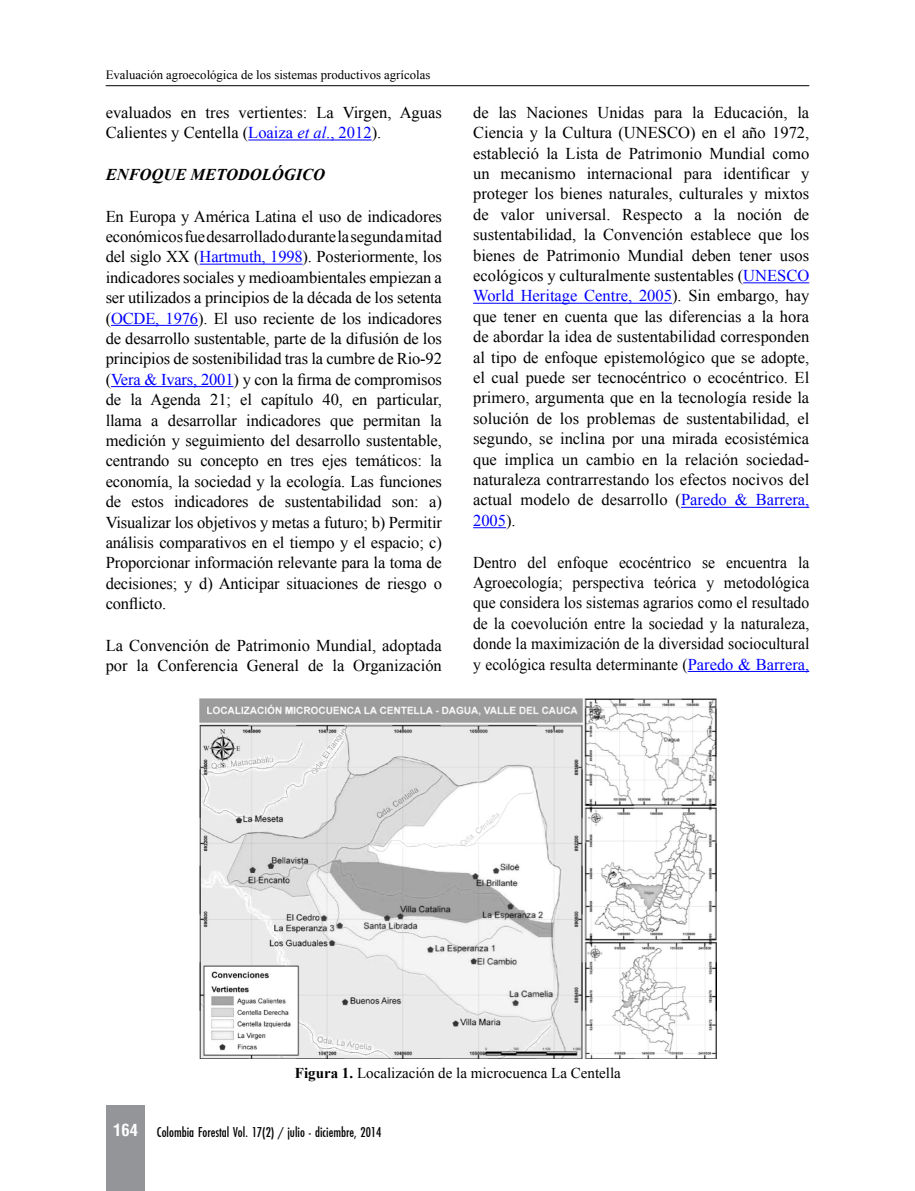
<style>
.page{position:relative;width:915px;height:1191px;background:#fff}
.page>*{position:absolute;margin:0;border:0;box-sizing:border-box;transform-origin:0 0}
.t1{font:16.5px/20.4px "Times New Roman";color:#000}
.t2{font:16.5px/20.4px "Times New Roman";color:#000;text-align:justify;scale:.95 1}
.t3{font:italic 700 16.5px "Times New Roman";color:#000}
.t4{font:15px "Times New Roman";color:#000}
.t5{font:13.5px "Futurist Condensed";color:#000}
.t6{font:12.75px "Times New Roman";color:#000}
.s1{color:#00f}
.s2{font-style:italic;color:#00f}
.s3{font-weight:700}
.s4{font-family:"Helvetica";font-weight:700;font-stretch:condensed;font-size:16.5px;color:#fff}
</style>
<div class="page">
<hr style="left:106px;top:85px;width:703px;height:1px;background:#000">
<div style="left:106px;top:1106px;width:39px;height:85px;background:#939598"></div>
<hr style="left:248px;top:140px;width:123px;height:1px;background:#00f">
<hr style="left:199px;top:264px;width:103px;height:1px;background:#00f">
<hr style="left:111px;top:325px;width:87px;height:1px;background:#00f">
<hr style="left:111px;top:386px;width:122px;height:1px;background:#00f">
<hr style="left:743px;top:282px;width:66px;height:1px;background:#00f">
<hr style="left:473px;top:303px;width:198px;height:1px;background:#00f">
<hr style="left:680px;top:507px;width:129px;height:1px;background:#00f">
<hr style="left:473px;top:527px;width:33px;height:1px;background:#00f">
<hr style="left:687px;top:671px;width:122px;height:1px;background:#00f">
<img style="left:199px;top:698px;width:517px;height:360px">
<p class="t6" style="left:106px;top:66px;width:326px">Evaluación agroecológica de los sistemas productivos agrícolas</p>
<p class="t1" style="left:106px;top:102px;width:337px">evaluados en tres vertientes: La Virgen, Aguas<br>Calientes y Centella (<span class="s1">Loaiza</span> <span class="s2">et al</span><span class="s1">., 2012</span>).</p>
<p class="t3" style="left:106px;top:163px;width:221px">ENFOQUE METODOLÓGICO</p>
<p class="t1" style="left:106px;top:205px;width:337px;text-align:justify">En Europa y América Latina el uso de indicadores económicos fue desarrollado durante la segunda mitad del siglo XX (<span class="s1">Hartmuth, 1998</span>). Posteriormente, los indicadores sociales y medioambientales empiezan a ser utilizados a principios de la década de los setenta (<span class="s1">OCDE, 1976</span>). El uso reciente de los indicadores de desarrollo sustentable, parte de la difusión de los principios de sostenibilidad tras la cumbre de Rio-92 (<span class="s1">Vera &amp; Ivars, 2001</span>) y con la firma de compromisos de la Agenda 21; el capítulo 40, en particular, llama a desarrollar indicadores que permitan la medición y seguimiento del desarrollo sustentable, centrando su concepto en tres ejes temáticos: la economía, la sociedad y la ecología. Las funciones de estos indicadores de sustentabilidad son: a)<br>Visualizar los objetivos y metas a futuro; b) Permitir análisis comparativos en el tiempo y el espacio; c)<br>Proporcionar información relevante para la toma de decisiones; y d) Anticipar situaciones de riesgo o conflicto.</p>
<p class="t1" style="left:106px;top:635px;width:337px">La Convención de Patrimonio Mundial, adoptada por la Conferencia General de la Organización</p>
<p class="t1" style="left:473px;top:102px;width:337px;text-align:justify">de las Naciones Unidas para la Educación, la Ciencia y la Cultura (UNESCO) en el año 1972, estableció la Lista de Patrimonio Mundial como un mecanismo internacional para identificar y proteger los bienes naturales, culturales y mixtos de valor universal. Respecto a la noción de sustentabilidad, la Convención establece que los bienes de Patrimonio Mundial deben tener usos ecológicos y culturalmente sustentables (<span class="s1">UNESCO World Heritage Centre, 2005</span>). Sin embargo, hay que tener en cuenta que las diferencias a la hora de abordar la idea de sustentabilidad corresponden al tipo de enfoque epistemológico que se adopte, el cual puede ser tecnocéntrico o ecocéntrico. El primero, argumenta que en la tecnología reside la solución de los problemas de sustentabilidad, el segundo, se inclina por una mirada ecosistémica que implica un cambio en la relación sociedad&shy;naturaleza contrarrestando los efectos nocivos del actual modelo de desarrollo (<span class="s1">Paredo &amp; Barrera, 2005</span>).</p>
<p class="t2" style="left:473px;top:551px;width:355px">Dentro del enfoque ecocéntrico se encuentra la Agroecología; perspectiva teórica y metodológica que considera los sistemas agrarios como el resultado de la coevolución entre la sociedad y la naturaleza, donde la maximización de la diversidad sociocultural y ecológica resulta determinante (<span class="s1">Paredo &amp; Barrera,</span></p>
<p class="t4" style="left:295px;top:1063px;width:327px"><span class="s3">Figura 1.</span> Localización de la microcuenca La Centella</p>
<p class="t5" style="left:113px;top:1124px;width:270px"><span class="s4">164</span> Colombia Forestal Vol. 17(2) / julio - diciembre, 2014</p>
</div>
